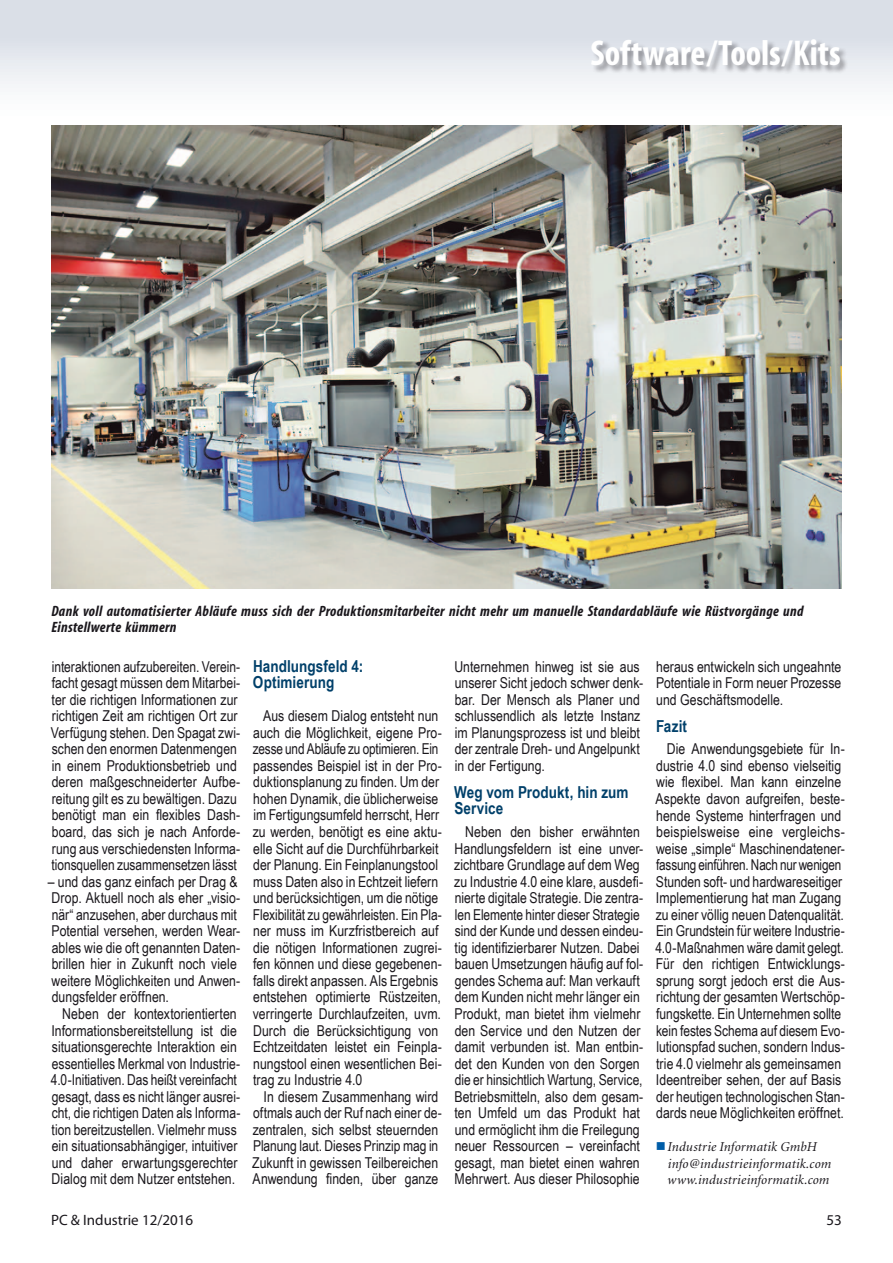
<style>
.page{position:relative;width:893px;height:1263px;background:#fff}
.page>*{position:absolute;margin:0;border:0;box-sizing:border-box;transform-origin:0 0}
.t1{font:700 condensed 36px "Myriad";color:#fff}
.t2{font:700 16.5px/16.5px "Arial Narrow";letter-spacing:.005em;color:#00406a}
.t3{font:15px/16.5px "Arial Narrow";color:#1a171c}
.t4{font:italic 700 condensed 15px/16.5px "Myriad";letter-spacing:.02em;color:#1a171c}
.t5{font:15px "Myriad Pro";color:#1a171c}
.t6{font:italic 13.5px/16.5px "Minion";letter-spacing:.015em;color:#1a171c}
.s1{color:#005da8}
</style>
<div class="page">
<div style="left:0;top:0;width:893px;height:128px;background:linear-gradient(to bottom,#d2d8e2,#fff)"></div>
<div style="left:591px;top:39px;width:257px;height:35px;background:#1a171c;opacity:.4"></div>
<img style="left:51px;top:126px;width:791px;height:463px">
<h1 class="t1" style="left:590px;top:35px;width:252px">Software/Tools/Kits</h1>
<p class="t4" style="left:51px;top:603px;width:754px">Dank voll automatisierter Abläufe muss sich der Produktionsmitarbeiter nicht mehr um manuelle Standardabläufe wie Rüstvorgänge und<br>Einstellwerte kümmern</p>
<p class="t3" style="left:51px;top:657px;width:191px">interaktionen aufzubereiten. Verein&shy;facht gesagt müssen dem Mitarbei&shy;ter die richtigen Informationen zur richtigen Zeit am richtigen Ort zur Verfügung stehen. Den Spagat zwi&shy;schen den enormen Datenmengen in einem Produktionsbetrieb und deren maßgeschneiderter Aufbe&shy;reitung gilt es zu bewältigen. Dazu benötigt man ein flexibles Dash&shy;board, das sich je nach Anforde&shy;rung aus verschiedensten Informa&shy;tionsquellen zusammensetzen lässt</p>
<p class="t3" style="left:48px;top:872px;width:194px">– und das ganz einfach per Drag &amp;<br>Drop. Aktuell noch als eher „visio&shy;när“ anzusehen, aber durchaus mit<br>Potential versehen, werden Wear&shy;ables wie die oft genannten Daten&shy;brillen hier in Zukunft noch viele weitere Möglichkeiten und Anwen&shy;dungsfelder eröffnen.</p>
<p class="t3" style="left:51px;top:1005px;width:191px;text-align:center">Neben der kontextorientierten Informationsbereitstellung ist die situationsgerechte Interaktion ein essentielles Merkmal von Industrie-4.0-Initiativen. Das heißt vereinfacht gesagt, dass es nicht länger ausrei&shy;cht, die richtigen Daten als Informa&shy;tion bereitzustellen. Vielmehr muss ein situationsabhängiger, intuitiver und daher erwartungsgerechter Dialog mit dem Nutzer entstehen.</p>
<p class="t2" style="left:253px;top:657px;width:112px">Handlungsfeld 4:<br>Optimierung</p>
<p class="t3" style="left:253px;top:707px;width:191px;text-indent:11px">Aus diesem Dialog entsteht nun auch die Möglichkeit, eigene Pro&shy;zesse und Abläufe zu optimieren. Ein passendes Beispiel ist in der Pro&shy;duktionsplanung zu finden. Um der hohen Dynamik, die üblicherweise im Fertigungsumfeld herrscht, Herr zu werden, benötigt es eine aktu&shy;elle Sicht auf die Durchführbarkeit der Planung. Ein Feinplanungstool muss Daten also in Echtzeit liefern und berücksichtigen, um die nötige Flexibilität zu gewährleisten. Ein Pla&shy;ner muss im Kurzfristbereich auf die nötigen Informationen zugrei&shy;fen können und diese gegebenen&shy;falls direkt anpassen. Als Ergebnis entstehen optimierte Rüstzeiten, verringerte Durchlaufzeiten, uvm.<br>Durch die Berücksichtigung von Echtzeitdaten leistet ein Feinpla&shy;nungstool einen wesentlichen Bei&shy;trag zu Industrie 4.0</p>
<p class="t3" style="left:252px;top:1087px;width:191px;text-align:center">In diesem Zusammenhang wird oftmals auch der Ruf nach einer de&shy;zentralen, sich selbst steuernden Planung laut. Dieses Prinzip mag in Zukunft in gewissen Teilbereichen Anwendung finden, über ganze</p>
<p class="t3" style="left:454px;top:657px;width:190px">Unternehmen hinweg ist sie aus unserer Sicht jedoch schwer denk&shy;bar. Der Mensch als Planer und schlussendlich als letzte Instanz im Planungsprozess ist und bleibt der zentrale Dreh- und Angelpunkt in der Fertigung.</p>
<p class="t2" style="left:454px;top:783px;width:176px">Weg vom Produkt, hin zum<br>Service</p>
<p class="t3" style="left:454px;top:823px;width:191px;text-align:center">Neben den bisher erwähnten Handlungsfeldern ist eine unver&shy;zichtbare Grundlage auf dem Weg zu Industrie 4.0 eine klare, ausdefi&shy;nierte digitale Strategie. Die zentra&shy;len Elemente hinter dieser Strategie sind der Kunde und dessen eindeu&shy;tig identifizierbarer Nutzen. Dabei bauen Umsetzungen häufig auf fol&shy;gendes Schema auf: Man verkauft dem Kunden nicht mehr länger ein Produkt, man bietet ihm vielmehr den Service und den Nutzen der damit verbunden ist. Man entbin&shy;det den Kunden von den Sorgen die er hinsichtlich Wartung, Service, Betriebsmitteln, also dem gesam&shy;ten Umfeld um das Produkt hat und ermöglicht ihm die Freilegung neuer Ressourcen – vereinfacht gesagt, man bietet einen wahren Mehrwert. Aus dieser Philosophie</p>
<p class="t3" style="left:656px;top:657px;width:187px;text-align:justify">heraus entwickeln sich ungeahnte Potentiale in Form neuer Prozesse und Geschäftsmodelle.</p>
<p class="t2" style="left:656px;top:717px;width:33px">Fazit</p>
<p class="t3" style="left:655px;top:740px;width:191px;text-indent:11px">Die Anwendungsgebiete für In&shy;dustrie 4.0 sind ebenso vielseitig wie flexibel. Man kann einzelne Aspekte davon aufgreifen, beste&shy;hende Systeme hinterfragen und beispielsweise eine vergleichs&shy;weise „simple“ Maschinendatener&shy;fassung einführen. Nach nur wenigen Stunden soft- und hardwareseitiger Implementierung hat man Zugang zu einer völlig neuen Datenqualität.<br>Ein Grundstein für weitere Industrie-4.0-Maßnahmen wäre damit gelegt.<br>Für den richtigen Entwicklungs&shy;sprung sorgt jedoch erst die Aus&shy;richtung der gesamten Wertschöp&shy;fungskette. Ein Unternehmen sollte kein festes Schema auf diesem Evo&shy;lutionspfad suchen, sondern Indus&shy;trie 4.0 vielmehr als gemeinsamen Ideentreiber sehen, der auf Basis der heutigen technologischen Stan&shy;dards neue Möglichkeiten eröffnet.</p>
<p class="t6" style="left:668px;top:1139px;width:165px;text-indent:-12px"><span class="s1">■</span>Industrie Informatik GmbH info@industrieinformatik.com www.industrieinformatik.com</p>
<p class="t5" style="left:51px;top:1210px;width:144px">PC &amp; Industrie 12/2016</p>
<p class="t5" style="left:826px;top:1210px;width:17px">53</p>
</div>
